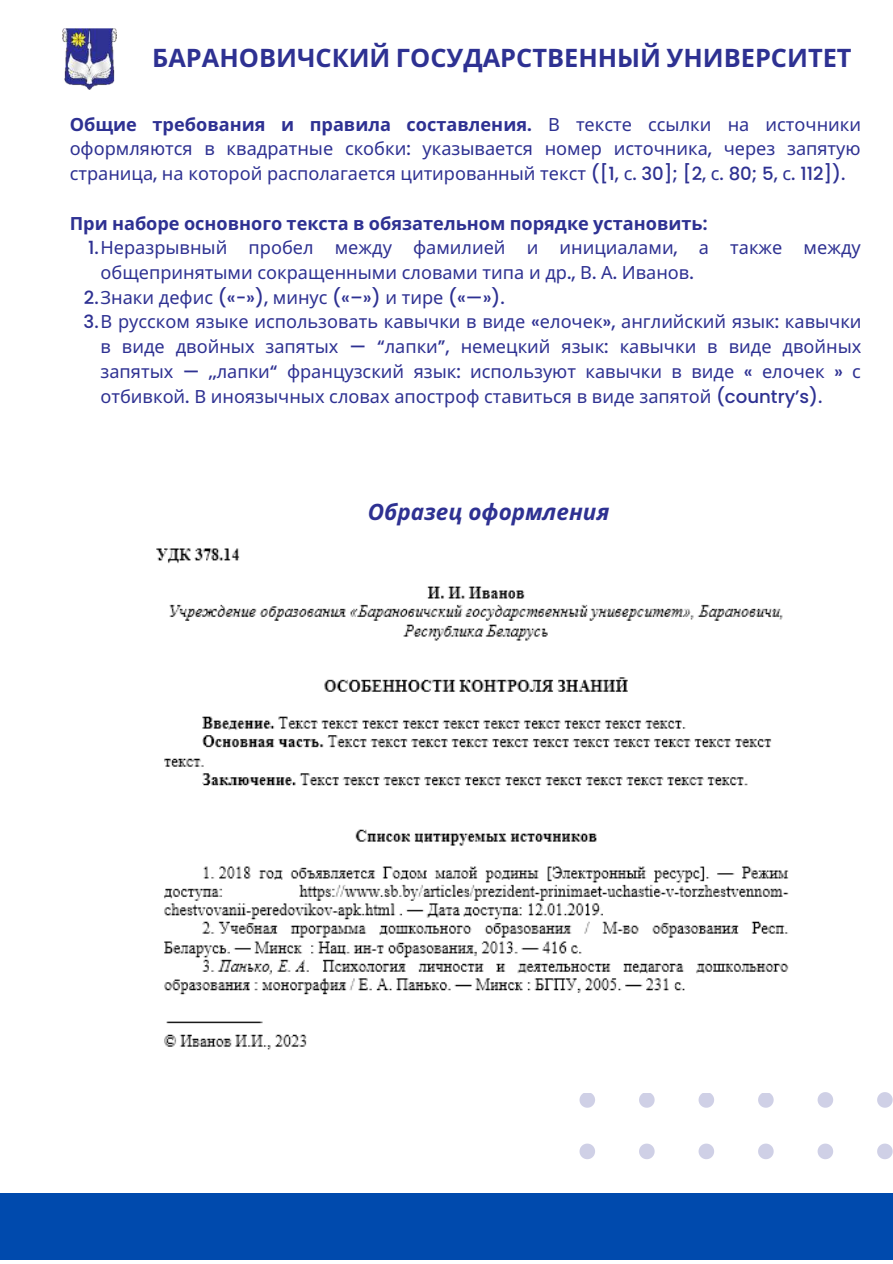
<style>
.page{position:relative;width:893px;height:1264px;background:#fff}
.page>*{position:absolute;margin:0;border:0;box-sizing:border-box;transform-origin:0 0}
.t1{font:700 25.35px "Noto Sans";color:#2e3192}
.t2{font:italic 700 22.5px "Noto Sans";color:#2e3192}
.t3{font:18.15px/24.8px "Noto Sans";color:#2e3192;text-align:justify}
.t4{font:700 18.15px "Noto Sans";color:#2e3192}
.s1{font-weight:700}
.s2{font-family:"Poppins";font-weight:600}
.s3{font-family:"Poppins";font-weight:500}
</style>
<div class="page">
<img style="left:62px;top:29px;width:54px;height:60px">
<svg style="left:579px;top:1093px;width:16px;height:14px"></svg>
<svg style="left:639px;top:1093px;width:15px;height:14px"></svg>
<svg style="left:698px;top:1093px;width:16px;height:14px"></svg>
<svg style="left:758px;top:1093px;width:15px;height:14px"></svg>
<svg style="left:817px;top:1092px;width:16px;height:15px"></svg>
<svg style="left:877px;top:1092px;width:15px;height:15px"></svg>
<svg style="left:579px;top:1143px;width:16px;height:16px"></svg>
<svg style="left:639px;top:1143px;width:15px;height:16px"></svg>
<svg style="left:698px;top:1143px;width:16px;height:16px"></svg>
<svg style="left:758px;top:1143px;width:15px;height:16px"></svg>
<svg style="left:817px;top:1143px;width:16px;height:16px"></svg>
<svg style="left:877px;top:1143px;width:15px;height:16px"></svg>
<div style="left:0;top:1193px;width:892px;height:67px;background:#004aad"></div>
<img style="left:156px;top:548px;width:633px;height:502px">
<h1 class="t1" style="left:152px;top:40px;width:701px">БАРАНОВИЧСКИЙ ГОСУДАРСТВЕННЫЙ УНИВЕРСИТЕТ</h1>
<p class="t3" style="left:70px;top:111px;width:793px"><span class="s1">Общие требования и правила составления</span><span class="s2">.</span> В тексте ссылки на источники оформляются в квадратные скобки<span class="s3">:</span> указывается номер источника<span class="s3">,</span> через запятую страница<span class="s3">,</span> на которой располагается цитированный текст <span class="s3">([1,</span> с<span class="s3">. 30]; [2,</span> с<span class="s3">. 80; 5,</span> с<span class="s3">. 112]).</span></p>
<p class="t4" style="left:70px;top:210px;width:639px">При наборе основного текста в обязательном порядке установить<span class="s2">:</span></p>
<p class="t3" style="left:88px;top:235px;width:774px"><span class="s3">1.</span>Неразрывный пробел между фамилией и инициалами<span class="s3">,</span> а также между</p>
<p class="t3" style="left:100px;top:259px;width:594px">общепринятыми сокращенными словами типа и др<span class="s3">.,</span> В<span class="s3">.</span> А<span class="s3">.</span> Иванов<span class="s3">.</span></p>
<p class="t3" style="left:84px;top:284px;width:422px"><span class="s3">2.</span>Знаки дефис <span class="s3">(«-»),</span> минус <span class="s3">(«–»)</span> и тире <span class="s3">(«—»).</span></p>
<p class="t3" style="left:84px;top:309px;width:779px"><span class="s3">3.</span>В русском языке использовать кавычки в виде <span class="s3">«</span>елочек<span class="s3">»,</span> английский язык<span class="s3">:</span> кавычки</p>
<p class="t3" style="left:100px;top:334px;width:762px">в виде двойных запятых <span class="s3">— “</span>лапки<span class="s3">”,</span> немецкий язык<span class="s3">:</span> кавычки в виде двойных</p>
<p class="t3" style="left:100px;top:358px;width:762px">запятых <span class="s3">— ‚‚</span>лапки<span class="s3">“</span> французский язык<span class="s3">:</span> используют кавычки в виде <span class="s3">«</span> елочек <span class="s3">»</span> с</p>
<p class="t3" style="left:100px;top:383px;width:723px">отбивкой<span class="s3">.</span> В иноязычных словах апостроф ставиться в виде запятой <span class="s3">(country’s).</span></p>
<p class="t2" style="left:368px;top:496px;width:243px">Образец оформления</p>
</div>
